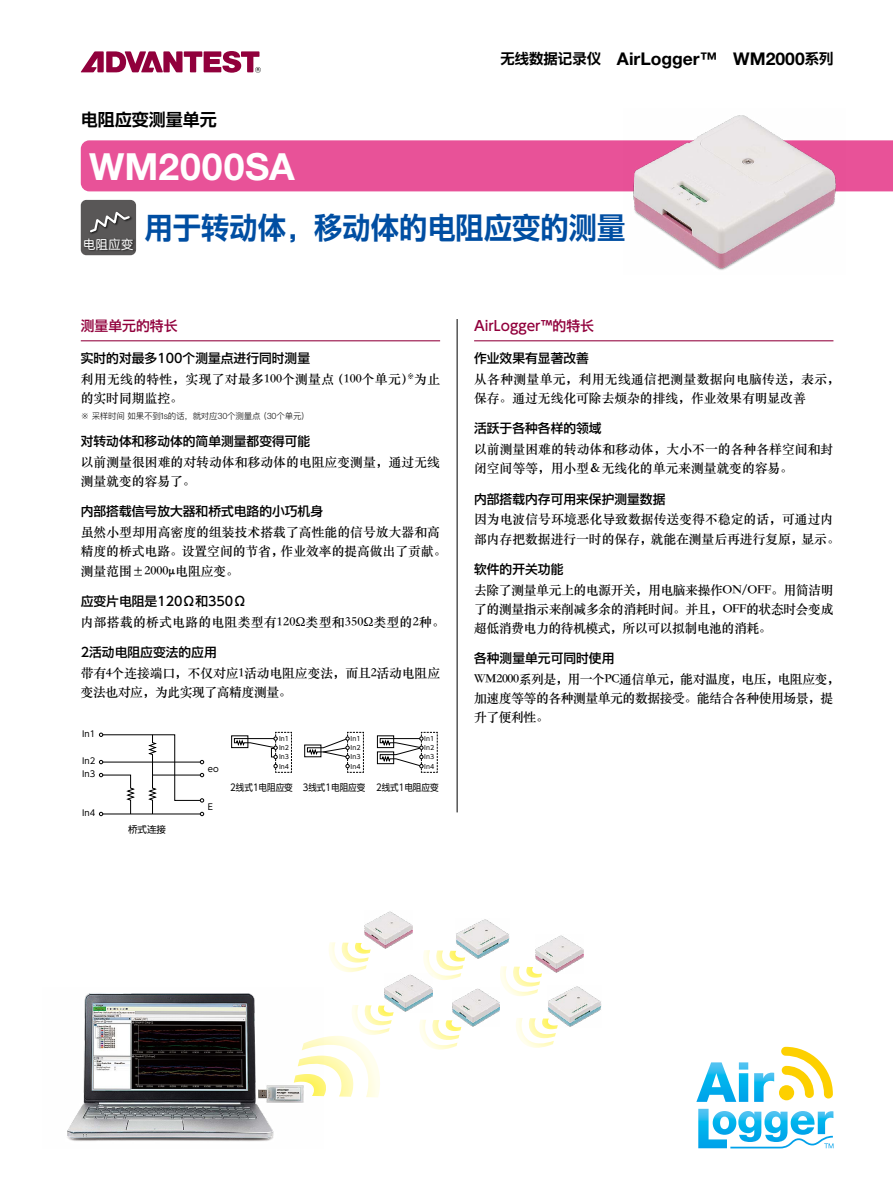
<style>
.page{position:relative;width:893px;height:1191px;background:#fff}
.page>*{position:absolute;margin:0;border:0;box-sizing:border-box;transform-origin:0 0}
.t1{font:700 37.35px "Helvetica Neue LT Std";letter-spacing:.015em;color:#fff}
.t2{font:29.7px "UD Shin Go SC Gbe De B";color:#004ea2;scale:.95 1}
.t3{font:700 17.55px "Helvetica Neue LT Std";color:#000}
.t4{font:16.95px "UD Shin Go SC Gbe De B";color:#000}
.t5{font:500 13.8px "UD Shin Go SC Gbe";color:#91003c}
.t6{font:12.75px/19.2px "ST Songti SC Bold";color:#000}
.t7{font:500 12.75px "UD Shin Go SC Gbe";color:#000}
.t8{font:12.75px/19.2px "ST Songti SC Bold";letter-spacing:.03em;color:#000}
.t9{font:12.75px/19.2px "ST Songti SC Bold";letter-spacing:-.03em;color:#000}
.t10{font:12.75px "ST Songti SC Bold";letter-spacing:.025em;color:#000}
.t11{font:12.3px "ST Yuanti SC Regular";color:#fff}
.t12{font:9.45px "UD Shin Go SC Gbe";color:#000;scale:.9 1}
.t13{font:9.45px "UD Shin Go SC Gbe";color:#000}
.t14{font:300 8.55px "Ping Fang SC";letter-spacing:-.025em;color:#000}
.t15{font:8.4px/12.8px "UD Shin Go SC Gbe";color:#000}
.t16{font:6.3px/9.1px "UD Shin Go SC Gbe";color:#000;text-align:justify}
.s1{font-family:"UD Shin Go SC Gbe De B";font-weight:400;font-size:14.4px}
</style>
<div class="page">
<hr style="left:81px;top:340px;width:359px;height:1px;background:#91003c">
<hr style="left:474px;top:340px;width:359px;height:1px;background:#91003c">
<hr style="left:457px;top:319px;width:1px;height:493px;background:#000">
<svg style="left:81px;top:51px;width:180px;height:22px"></svg>
<div style="left:81px;top:140px;width:812px;height:51px;background:#e85298"></div>
<svg style="left:696px;top:1062px;width:52px;height:39px"></svg>
<svg style="left:754px;top:1072px;width:20px;height:29px"></svg>
<div style="left:779px;top:1085px;width:15px;height:15px;background:#fdd000;border-radius:50%"></div>
<svg style="left:781px;top:1046px;width:52px;height:52px"></svg>
<svg style="left:698px;top:1108px;width:135px;height:40px"></svg>
<div style="left:81px;top:200px;width:55px;height:55px;background:#595757;border-radius:6px"></div>
<svg style="left:90px;top:211px;width:42px;height:23px"></svg>
<img style="left:81px;top:238px;width:55px;height:17px">
<div style="left:231px;top:735px;width:17px;height:13px;border:1px solid #000"></div>
<svg style="left:234px;top:732px;width:58px;height:41px"></svg>
<svg style="left:99px;top:733px;width:105px;height:83px"></svg>
<div style="left:304px;top:745px;width:17px;height:12px;border:1px solid #000"></div>
<svg style="left:307px;top:732px;width:57px;height:41px"></svg>
<div style="left:377px;top:735px;width:17px;height:13px;border:1px solid #000"></div>
<div style="left:377px;top:751px;width:17px;height:13px;border:1px solid #000"></div>
<svg style="left:380px;top:732px;width:58px;height:41px"></svg>
<img style="left:624px;top:115px;width:222px;height:155px">
<img style="left:67px;top:993px;width:237px;height:148px">
<svg style="left:500px;top:966px;width:42px;height:30px"></svg>
<img style="left:536px;top:935px;width:48px;height:38px">
<svg style="left:329px;top:942px;width:42px;height:30px"></svg>
<img style="left:364px;top:911px;width:48px;height:38px">
<svg style="left:419px;top:1020px;width:42px;height:29px"></svg>
<img style="left:452px;top:988px;width:48px;height:39px">
<svg style="left:516px;top:1018px;width:42px;height:29px"></svg>
<img style="left:548px;top:986px;width:54px;height:41px">
<svg style="left:423px;top:950px;width:42px;height:30px"></svg>
<img style="left:455px;top:919px;width:54px;height:40px">
<svg style="left:294px;top:1005px;width:100px;height:92px"></svg>
<img style="left:384px;top:973px;width:48px;height:39px">
<h3 class="t3" style="left:501px;top:48px;width:334px"><span class="s1">无线数据记录仪</span> AirLogger™ WM2000<span class="s1">系列</span></h3>
<h3 class="t4" style="left:81px;top:108px;width:138px">电阻应变测量单元</h3>
<h1 class="t1" style="left:89px;top:143px;width:207px">WM2000SA</h1>
<h2 class="t2" style="left:145px;top:209px;width:507px">用于转动体，移动体的电阻应变的测量</h2>
<p class="t11" style="left:83px;top:235px;width:52px">电阻应变</p>
<p class="t5" style="left:81px;top:317px;width:98px">测量单元的特长</p>
<p class="t7" style="left:81px;top:350px;width:231px">实时的对最多100个测量点进行同时测量</p>
<p class="t8" style="left:81px;top:369px;width:361px">利用无线的特性，实现了对最多100个测量点（100个单元）྿为止的实时同期监控。</p>
<p class="t14" style="left:81px;top:410px;width:231px">※ 采样时间 如果不到1s的话，就对应30个测量点（30个单元）</p>
<p class="t7" style="left:81px;top:433px;width:231px">对转动体和移动体的简单测量都变得可能</p>
<p class="t6" style="left:81px;top:452px;width:361px">以前测量很困难的对转动体和移动体的电阻应变测量，通过无线测量就变的容易了。</p>
<p class="t7" style="left:81px;top:503px;width:244px">内部搭载信号放大器和桥式电路的小巧机身</p>
<p class="t6" style="left:81px;top:522px;width:367px">虽然小型却用高密度的组装技术搭载了高性能的信号放大器和高精度的桥式电路。设置空间的节省，作业效率的提高做出了贡献。测量范围±2000μ电阻应变。</p>
<p class="t7" style="left:81px;top:593px;width:167px">应变片电阻是120Ω和350Ω</p>
<p class="t10" style="left:81px;top:613px;width:366px">内部搭载的桥式电路的电阻类型有120Ω类型和350Ω类型的2种。</p>
<p class="t7" style="left:81px;top:644px;width:137px">2活动电阻应变法的应用</p>
<p class="t6" style="left:81px;top:663px;width:361px">带有4个连接端口，不仅对应1活动电阻应变法，而且2活动电阻应变法也对应，为此实现了高精度测量。</p>
<p class="t15" style="left:82px;top:727px;width:15px">In1</p>
<p class="t15" style="left:82px;top:754px;width:15px">In2<br>In3</p>
<p class="t15" style="left:82px;top:806px;width:15px">In4</p>
<p class="t13" style="left:128px;top:823px;width:40px">桥式连接</p>
<p class="t15" style="left:208px;top:762px;width:12px">eo</p>
<p class="t15" style="left:208px;top:800px;width:7px">E</p>
<p class="t16" style="left:279px;top:734px;width:11px">In1<br>In2<br>In3<br>In4</p>
<p class="t16" style="left:351px;top:734px;width:11px">In1<br>In2<br>In3<br>In4</p>
<p class="t16" style="left:424px;top:734px;width:11px">In1<br>In2<br>In3<br>In4</p>
<p class="t12" style="left:230px;top:781px;width:233px">2线式1电阻应变 3线式1电阻应变 2线式1电阻应变</p>
<p class="t5" style="left:474px;top:317px;width:121px">AirLogger™的特长</p>
<p class="t7" style="left:474px;top:350px;width:116px">作业效果有显著改善</p>
<p class="t8" style="left:474px;top:369px;width:367px">从各种测量单元，利用无线通信把测量数据向电脑传送，表示，保存。通过无线化可除去烦杂的排线，作业效果有明显改善</p>
<p class="t7" style="left:474px;top:420px;width:129px">活跃于各种各样的领域</p>
<p class="t6" style="left:474px;top:440px;width:361px">以前测量困难的转动体和移动体，大小不一的各种各样空间和封闭空间等等，用小型＆无线化的单元来测量就变的容易。</p>
<p class="t7" style="left:474px;top:491px;width:193px">内部搭载内存可用来保护测量数据</p>
<p class="t6" style="left:474px;top:510px;width:367px">因为电波信号环境恶化导致数据传送变得不稳定的话，可通过内部内存把数据进行一时的保存，就能在测量后再进行复原，显示。</p>
<p class="t7" style="left:474px;top:561px;width:91px">软件的开关功能</p>
<p class="t6" style="left:474px;top:580px;width:361px;text-align:justify">去除了测量单元上的电源开关，用电脑来操作ON/OFF。用简洁明了的测量指示来削减多余的消耗时间。并且，OFF的状态时会变成超低消费电力的待机模式，所以可以拟制电池的消耗。</p>
<p class="t7" style="left:474px;top:650px;width:142px">各种测量单元可同时使用</p>
<p class="t9" style="left:474px;top:669px;width:367px">WM2000系列是，用一个PC通信单元，能对温度，电压，电阻应变，加速度等等的各种测量单元的数据接受。能结合各种使用场景，提升了便利性。</p>
</div>
